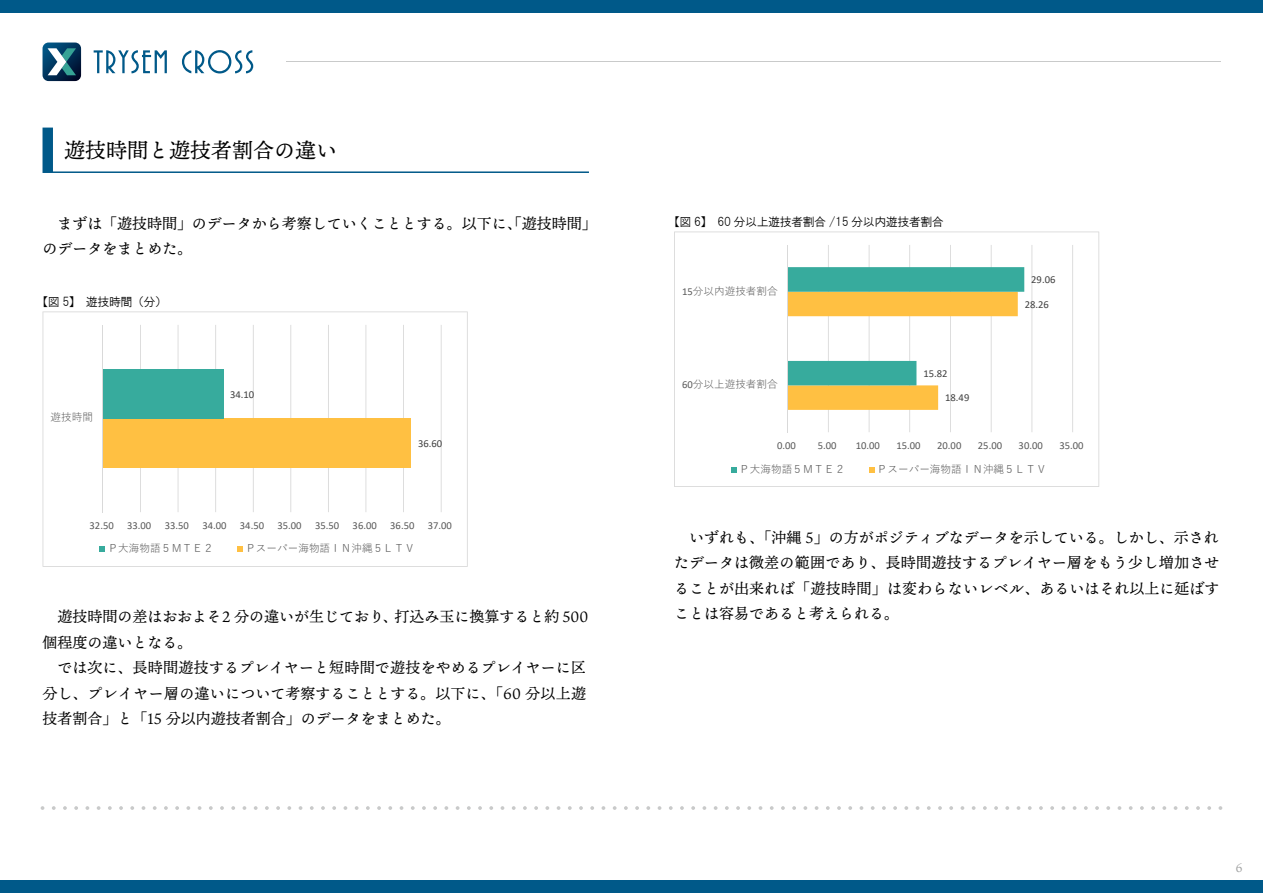
<style>
.page{position:relative;width:1263px;height:893px;background:#fff}
.page>*{position:absolute;margin:0;border:0;box-sizing:border-box;transform-origin:0 0}
.t1{font:21px "Ten Mincho Text";color:#000}
.t2{font:15px/25.5px "Ten Mincho Text";color:#000}
.t3{font:12px "HGS Gothic M";letter-spacing:-.04em;color:#000}
.t4{font:12px "Ten Mincho Text";color:#9fa0a0}
.t5{font:10.65px "Calibri";color:#595959}
.t6{font:10.65px "Yu Gothic";color:#595959}
.t7{font:10.65px "Calibri";color:#404040}
.s1{font-family:"Calibri"}
</style>
<div class="page">
<div style="left:0;top:0;width:1263px;height:13px;background:#005989"></div>
<div style="left:0;top:880px;width:1263px;height:13px;background:#005989"></div>
<svg style="left:94px;top:50px;width:73px;height:23px"></svg>
<svg style="left:182px;top:50px;width:71px;height:23px"></svg>
<svg style="left:43px;top:43px;width:38px;height:38px"></svg>
<svg style="left:41px;top:806px;width:3px;height:4px"></svg>
<svg style="left:52px;top:806px;width:1159px;height:4px"></svg>
<svg style="left:1218px;top:806px;width:4px;height:4px"></svg>
<hr style="left:286px;top:61px;width:934px;height:1px;background:#c9caca">
<svg style="left:43px;top:128px;width:546px;height:45px"></svg>
<svg style="left:43px;top:311px;width:425px;height:256px"></svg>
<svg style="left:674px;top:231px;width:425px;height:256px"></svg>
<h1 class="t1" style="left:64px;top:139px;width:274px">遊技時間と遊技者割合の違い</h1>
<p class="t2" style="left:43px;top:211px;width:556px;text-indent:15px">まずは「遊技時間」のデータから考察していくこととする。以下に、「遊技時間」のデータをまとめた。</p>
<p class="t3" style="left:36px;top:296px;width:132px">【図 5】　遊技時間（分）</p>
<p class="t6" style="left:51px;top:408px;width:44px">遊技時間</p>
<p class="t7" style="left:230px;top:387px;width:26px">34.10</p>
<p class="t7" style="left:418px;top:436px;width:26px">36.60</p>
<p class="t5" style="left:90px;top:518px;width:26px">32.50</p>
<p class="t5" style="left:127px;top:518px;width:26px">33.00</p>
<p class="t5" style="left:165px;top:518px;width:26px">33.50</p>
<p class="t5" style="left:202px;top:518px;width:26px">34.00</p>
<p class="t5" style="left:240px;top:518px;width:26px">34.50</p>
<p class="t5" style="left:277px;top:518px;width:26px">35.00</p>
<p class="t5" style="left:315px;top:518px;width:26px">35.50</p>
<p class="t5" style="left:353px;top:518px;width:26px">36.00</p>
<p class="t5" style="left:390px;top:518px;width:26px">36.50</p>
<p class="t5" style="left:428px;top:518px;width:26px">37.00</p>
<p class="t6" style="left:108px;top:539px;width:108px">Ｐ大海物語５ＭＴＥ２</p>
<p class="t6" style="left:245px;top:539px;width:171px">Ｐスーパー海物語ＩＮ沖縄５ＬＴＶ</p>
<p class="t2" style="left:43px;top:604px;width:547px;text-indent:15px">遊技時間の差はおおよそ2 分の違いが生じており、打込み玉に換算すると約 500個程度の違いとなる。<br>　では次に、長時間遊技するプレイヤーと短時間で遊技をやめるプレイヤーに区分し、プレイヤー層の違いについて考察することとする。以下に、「60 分以上遊技者割合」と「15 分以内遊技者割合」のデータをまとめた。</p>
<p class="t3" style="left:668px;top:215px;width:277px">【図 6】　60 分以上遊技者割合 /15 分以内遊技者割合</p>
<p class="t6" style="left:682px;top:281px;width:97px"><span class="s1">15</span>分以内遊技者割合</p>
<p class="t6" style="left:682px;top:375px;width:97px"><span class="s1">60</span>分以上遊技者割合</p>
<p class="t7" style="left:923px;top:366px;width:26px">15.82</p>
<p class="t7" style="left:945px;top:390px;width:26px">18.49</p>
<p class="t7" style="left:1031px;top:272px;width:26px">29.06</p>
<p class="t7" style="left:1025px;top:297px;width:26px">28.26</p>
<p class="t5" style="left:777px;top:438px;width:20px">0.00</p>
<p class="t5" style="left:818px;top:438px;width:20px">5.00</p>
<p class="t5" style="left:856px;top:438px;width:26px">10.00</p>
<p class="t5" style="left:896px;top:438px;width:26px">15.00</p>
<p class="t5" style="left:937px;top:438px;width:26px">20.00</p>
<p class="t5" style="left:978px;top:438px;width:26px">25.00</p>
<p class="t5" style="left:1019px;top:438px;width:26px">30.00</p>
<p class="t5" style="left:1059px;top:438px;width:26px">35.00</p>
<p class="t6" style="left:739px;top:459px;width:108px">Ｐ大海物語５ＭＴＥ２</p>
<p class="t6" style="left:877px;top:459px;width:171px">Ｐスーパー海物語ＩＮ沖縄５ＬＴＶ</p>
<p class="t2" style="left:674px;top:525px;width:547px;text-align:justify;text-indent:15px">いずれも、「沖縄 5」の方がポジティブなデータを示している。しかし、示されたデータは微差の範囲であり、長時間遊技するプレイヤー層をもう少し増加させることが出来れば「遊技時間」は変わらないレベル、あるいはそれ以上に延ばすことは容易であると考えられる。</p>
<p class="t4" style="left:1233px;top:861px;width:13px">６</p>
</div>
